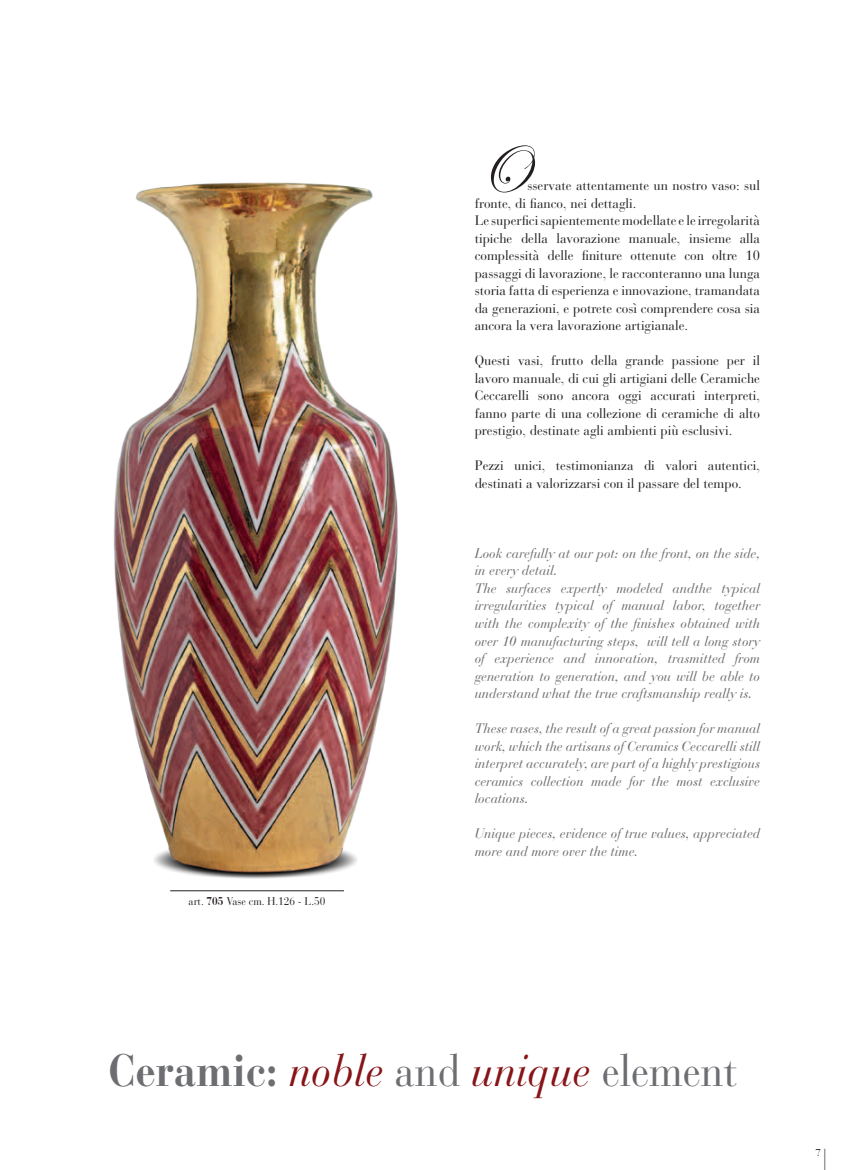
<style>
.page{position:relative;width:851px;height:1170px;background:#fff}
.page>*{position:absolute;margin:0;border:0;box-sizing:border-box;transform-origin:0 0}
.t1{font:70px "Edwardian Script ITC";color:#231f20;scale:.95 1}
.t2{font:italic 45px "Bauer Bodoni";color:#871417;scale:.9 1}
.t3{font:35px "Bauer Bodoni";color:#231f20;scale:.29 1}
.t4{font:13.75px/17.5px "Bauer Bodoni";color:#231f20;scale:.95 1}
.t5{font:italic 13.75px/17.5px "Bauer Bodoni";color:#6d6e71;scale:.95 1}
.t6{font:11.25px "Bauer Bodoni";color:#231f20;scale:.9 1}
.t7{font:10px "Bauer Bodoni";color:#231f20}
.s1{font-weight:700}
.s2{font-weight:700;font-style:normal;color:#6d6e71}
.s3{font-style:normal;color:#6d6e71}
</style>
<div class="page">
<img style="left:113px;top:182px;width:285px;height:697px">
<hr style="left:170px;top:890px;width:174px;height:1px;background:#231f20">
<p class="t6" style="left:189px;top:894px;width:153px">art. <span class="s1">705</span> Vase cm. H.126 - L.50</p>
<h1 class="t1" style="left:474px;top:130px;width:57px">O</h1>
<p class="t4" style="left:474px;top:177px;width:302px;text-indent:53px">sservate attentamente un nostro vaso: sul fronte, di fianco, nei dettagli.<br>Le superfici sapientemente modellate e le irregolarità tipiche della lavorazione manuale, insieme alla complessità delle finiture ottenute con oltre 10 passaggi di lavorazione, le racconteranno una lunga storia fatta di esperienza e innovazione, tramandata da generazioni, e potrete così comprendere cosa sia ancora la vera lavorazione artigianale.</p>
<p class="t4" style="left:474px;top:352px;width:302px;text-align:justify">Questi vasi, frutto della grande passione per il lavoro manuale, di cui gli artigiani delle Ceramiche Ceccarelli sono ancora oggi accurati interpreti, fanno parte di una collezione di ceramiche di alto prestigio, destinate agli ambienti più esclusivi.</p>
<p class="t4" style="left:474px;top:457px;width:302px">Pezzi unici, testimonianza di valori autentici, destinati a valorizzarsi con il passare del tempo.</p>
<p class="t5" style="left:474px;top:544px;width:302px">Look carefully at our pot: on the front, on the side, in every detail.<br>The surfaces expertly modeled andthe typical irregularities typical of manual labor, together with the complexity of the finishes obtained with over 10 manufacturing steps, will tell a long story of experience and innovation, trasmitted from generation to generation, and you will be able to understand what the true craftsmanship really is.</p>
<p class="t5" style="left:474px;top:719px;width:302px;text-align:justify">These vases, the result of a great passion for manual work, which the artisans of Ceramics Ceccarelli still interpret accurately, are part of a highly prestigious ceramics collection made for the most exclusive locations.</p>
<p class="t5" style="left:474px;top:824px;width:302px">Unique pieces, evidence of true values, appreciated more and more over the time.</p>
<h2 class="t2" style="left:109px;top:1042px;width:699px"><span class="s2">Ceramic:</span> noble <span class="s3">and</span> unique <span class="s3">element</span></h2>
<p class="t7" style="left:815px;top:1146px;width:7px">7</p>
<h3 class="t3" style="left:823px;top:1141px;width:9px">|</h3>
</div>
